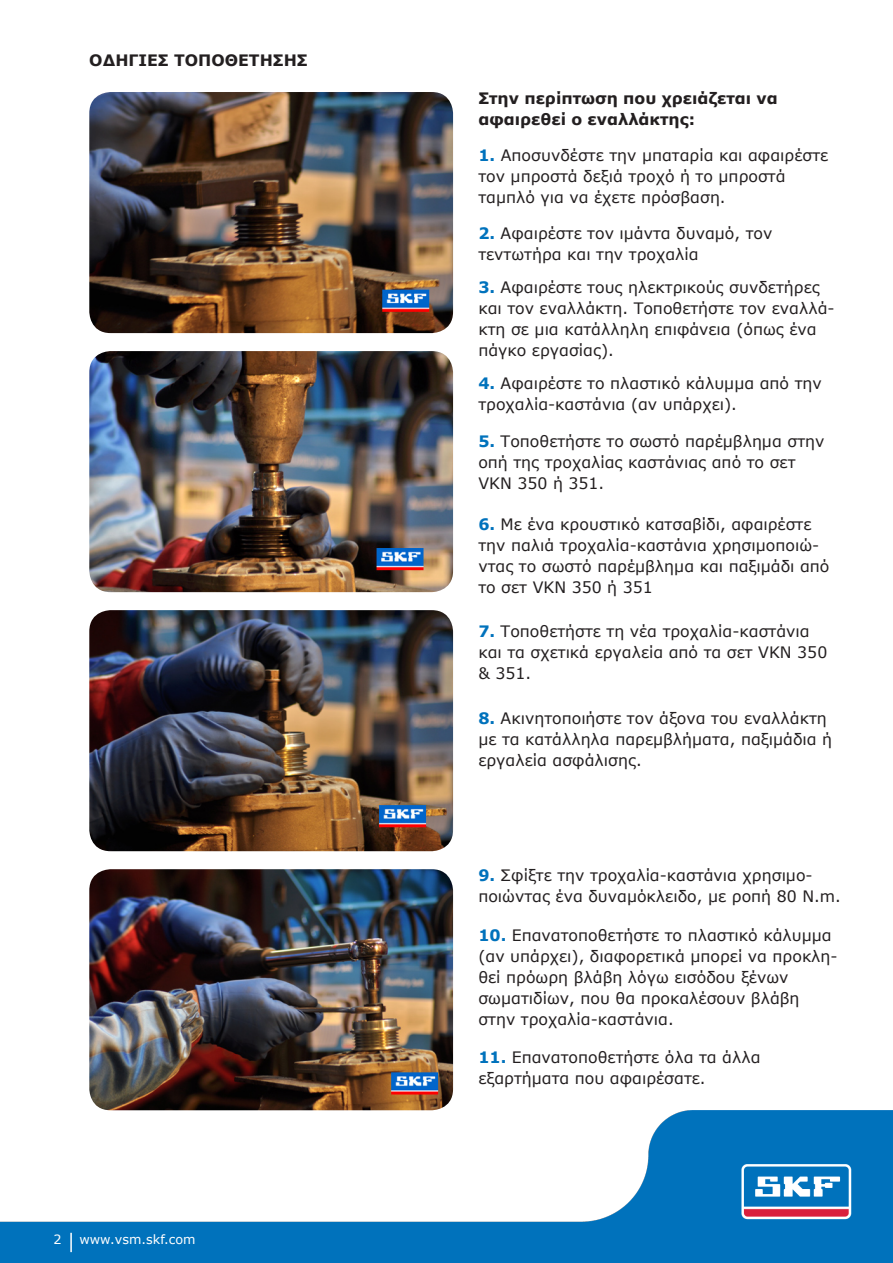
<style>
.page{position:relative;width:893px;height:1263px;background:#fff}
.page>*{position:absolute;margin:0;border:0;box-sizing:border-box;transform-origin:0 0}
.t1{font:15.75px/21px "Verdana";color:#231f20}
.t2{font:700 15.75px/21px "Verdana";color:#231f20}
.t3{font:12.75px "Verdana";color:#fff}
.s1{font-weight:700;color:#0072bc}
</style>
<div class="page">
<img style="left:89px;top:92px;width:364px;height:241px">
<img style="left:89px;top:351px;width:364px;height:241px">
<img style="left:89px;top:610px;width:364px;height:241px">
<img style="left:89px;top:869px;width:364px;height:241px">
<img style="left:0;top:1110px;width:893px;height:153px">
<svg style="left:70px;top:1233px;width:2px;height:19px"></svg>
<p class="t2" style="left:89px;top:49px;width:220px">ΟΔΗΓΙΕΣ ΤΟΠΟΘΕΤΗΣΗΣ</p>
<p class="t3" style="left:53px;top:1232px;width:10px">2</p>
<p class="t3" style="left:79px;top:1232px;width:118px">www.vsm.skf.com</p>
<p class="t2" style="left:478px;top:87px;width:301px">Στην περίπτωση που χρειάζεται να αφαιρεθεί ο εναλλάκτης:</p>
<p class="t1" style="left:478px;top:144px;width:351px"><span class="s1">1.</span> Αποσυνδέστε την μπαταρία και αφαιρέστε τον μπροστά δεξιά τροχό ή το μπροστά ταμπλό για να έχετε πρόσβαση.</p>
<p class="t1" style="left:478px;top:222px;width:296px"><span class="s1">2.</span> Αφαιρέστε τον ιμάντα δυναμό, τον τεντωτήρα και την τροχαλία</p>
<p class="t1" style="left:478px;top:276px;width:358px"><span class="s1">3.</span> Αφαιρέστε τους ηλεκτρικούς συνδετήρες και τον εναλλάκτη. Τοποθετήστε τον εναλλά&shy;κτη σε μια κατάλληλη επιφάνεια (όπως ένα πάγκο εργασίας).</p>
<p class="t1" style="left:478px;top:372px;width:345px"><span class="s1">4.</span> Αφαιρέστε το πλαστικό κάλυμμα από την τροχαλία-καστάνια (αν υπάρχει).</p>
<p class="t1" style="left:478px;top:431px;width:348px"><span class="s1">5.</span> Τοποθετήστε το σωστό παρέμβλημα στην οπή της τροχαλίας καστάνιας από το σετ<br>VKN 350 ή 351.</p>
<p class="t1" style="left:478px;top:513px;width:353px"><span class="s1">6.</span> Με ένα κρουστικό κατσαβίδι, αφαιρέστε την παλιά τροχαλία-καστάνια χρησιμοποιώ&shy;ντας το σωστό παρέμβλημα και παξιμάδι από το σετ VKN 350 ή 351</p>
<p class="t1" style="left:478px;top:620px;width:350px"><span class="s1">7.</span> Τοποθετήστε τη νέα τροχαλία-καστάνια και τα σχετικά εργαλεία από τα σετ VKN 350 &amp; 351.</p>
<p class="t1" style="left:478px;top:708px;width:355px"><span class="s1">8.</span> Ακινητοποιήστε τον άξονα του εναλλάκτη με τα κατάλληλα παρεμβλήματα, παξιμάδια ή εργαλεία ασφάλισης.</p>
<p class="t1" style="left:478px;top:864px;width:364px"><span class="s1">9.</span> Σφίξτε την τροχαλία-καστάνια χρησιμο&shy;ποιώντας ένα δυναμόκλειδο, με ροπή 80 N.m.</p>
<p class="t1" style="left:478px;top:924px;width:361px"><span class="s1">10.</span> Επανατοποθετήστε το πλαστικό κάλυμμα (αν υπάρχει), διαφορετικά μπορεί να προκλη&shy;θεί πρόωρη βλάβη λόγω εισόδου ξένων σωματιδίων, που θα προκαλέσουν βλάβη στην τροχαλία-καστάνια.</p>
<p class="t1" style="left:478px;top:1046px;width:284px"><span class="s1">11.</span> Επανατοποθετήστε όλα τα άλλα εξαρτήματα που αφαιρέσατε.</p>
</div>
